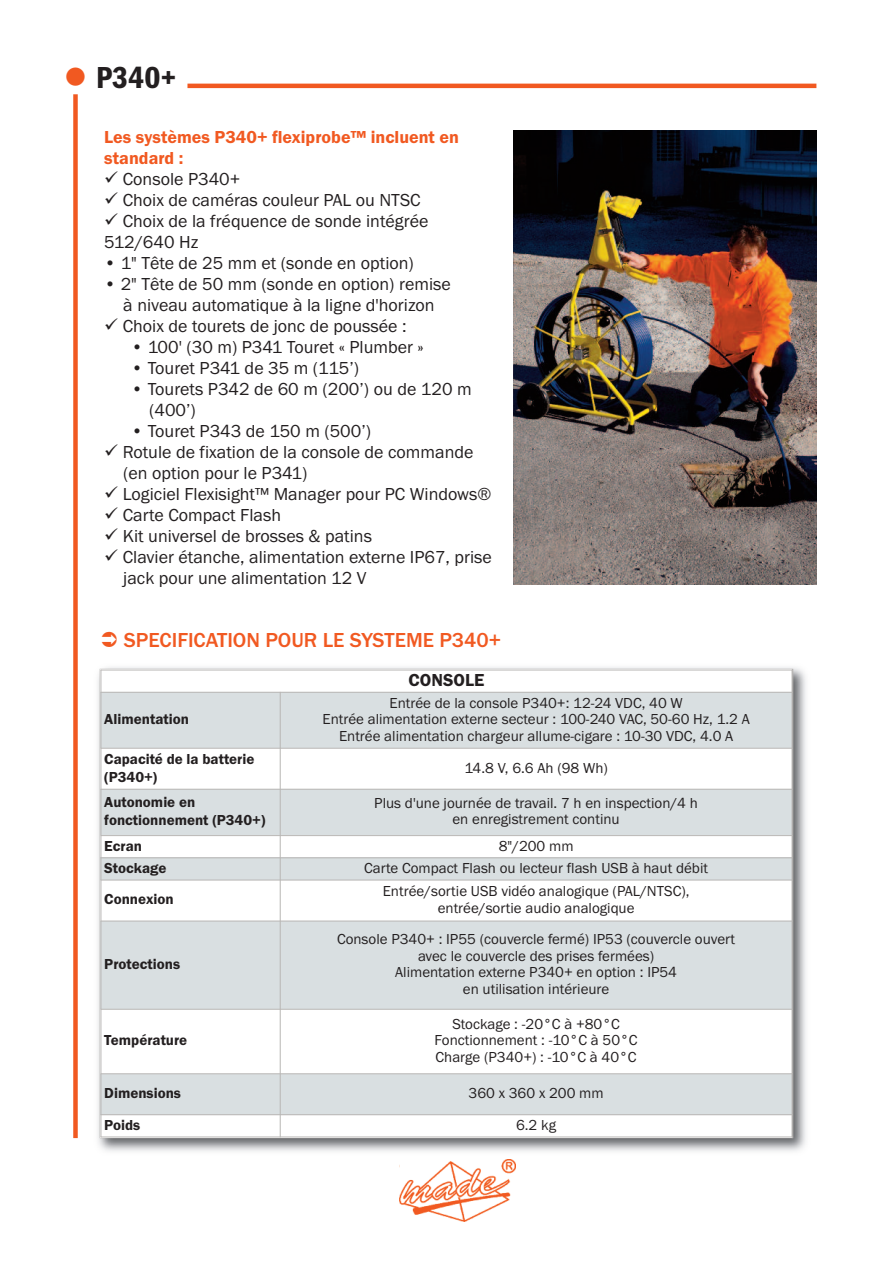
<style>
.page{position:relative;width:893px;height:1263px;background:#fff}
.page>*{position:absolute;margin:0;border:0;box-sizing:border-box;transform-origin:0 0}
.t1{font:600 condensed 31.5px "Franklin Gothic";color:#231f20}
.t2{font:500 21px "Franklin Gothic";color:#f15921}
.t3{font:18px/21px "Franklin Gothic";color:#231f20}
.t4{font:600 18px/21px "Franklin Gothic";color:#f15921}
.t5{font:600 18px "Franklin Gothic";color:#231f20}
.t6{font:15px/16.5px "Franklin Gothic";color:#231f20;text-align:center}
.t7{font:600 15px/18px "Franklin Gothic";color:#231f20}
.s1{color:#f15921}
</style>
<div class="page">
<img style="left:400px;top:1159px;width:115px;height:63px">
<hr style="left:187px;top:84px;width:629px;height:4px;background:#f15921">
<div style="left:73px;top:94px;width:5px;height:1044px;background:#f15921"></div>
<img style="left:514px;top:130px;width:302px;height:455px">
<img style="left:98px;top:667px;width:708px;height:485px">
<div style="left:101px;top:670px;width:691px;height:22px;background:#fff"></div>
<div style="left:101px;top:692px;width:179px;height:56px;background:#d9dfe1"></div>
<div style="left:280px;top:692px;width:512px;height:56px;background:#d9dfe1"></div>
<div style="left:101px;top:748px;width:179px;height:41px;background:#fff"></div>
<div style="left:280px;top:748px;width:512px;height:41px;background:#fff"></div>
<div style="left:101px;top:789px;width:179px;height:47px;background:#d9dfe1"></div>
<div style="left:280px;top:789px;width:512px;height:47px;background:#d9dfe1"></div>
<div style="left:101px;top:836px;width:179px;height:22px;background:#fff"></div>
<div style="left:280px;top:836px;width:512px;height:22px;background:#fff"></div>
<div style="left:101px;top:858px;width:179px;height:22px;background:#d9dfe1"></div>
<div style="left:280px;top:858px;width:512px;height:22px;background:#d9dfe1"></div>
<div style="left:101px;top:880px;width:179px;height:41px;background:#fff"></div>
<div style="left:280px;top:880px;width:512px;height:41px;background:#fff"></div>
<div style="left:101px;top:921px;width:179px;height:88px;background:#d9dfe1"></div>
<div style="left:280px;top:921px;width:512px;height:88px;background:#d9dfe1"></div>
<div style="left:101px;top:1009px;width:179px;height:65px;background:#fff"></div>
<div style="left:280px;top:1009px;width:512px;height:65px;background:#fff"></div>
<div style="left:101px;top:1074px;width:179px;height:41px;background:#d9dfe1"></div>
<div style="left:280px;top:1074px;width:512px;height:41px;background:#d9dfe1"></div>
<div style="left:101px;top:1115px;width:179px;height:22px;background:#fff"></div>
<div style="left:280px;top:1115px;width:512px;height:22px;background:#fff"></div>
<hr style="left:101px;top:670px;width:1px;height:467px;background:#b8b6b4">
<hr style="left:280px;top:692px;width:1px;height:445px;background:#b8b6b4">
<hr style="left:792px;top:670px;width:1px;height:467px;background:#b8b6b4">
<hr style="left:101px;top:670px;width:691px;height:1px;background:#b8b6b4">
<hr style="left:101px;top:692px;width:691px;height:1px;background:#b8b6b4">
<hr style="left:101px;top:748px;width:691px;height:1px;background:#b8b6b4">
<hr style="left:101px;top:789px;width:691px;height:1px;background:#b8b6b4">
<hr style="left:101px;top:835px;width:691px;height:1px;background:#b8b6b4">
<hr style="left:101px;top:857px;width:691px;height:1px;background:#b8b6b4">
<hr style="left:101px;top:880px;width:691px;height:1px;background:#b8b6b4">
<hr style="left:101px;top:921px;width:691px;height:1px;background:#b8b6b4">
<hr style="left:101px;top:1009px;width:691px;height:1px;background:#b8b6b4">
<hr style="left:101px;top:1073px;width:691px;height:1px;background:#b8b6b4">
<hr style="left:101px;top:1114px;width:691px;height:1px;background:#b8b6b4">
<hr style="left:101px;top:1136px;width:691px;height:1px;background:#b8b6b4">
<h1 class="t1" style="left:64px;top:59px;width:114px"><span class="s1">●</span> P340+</h1>
<p class="t4" style="left:104px;top:126px;width:356px">Les systèmes P340+ flexiprobe™ incluent en standard :</p>
<p class="t3" style="left:104px;top:168px;width:138px">✓ Console P340+</p>
<p class="t3" style="left:104px;top:189px;width:318px">✓ Choix de caméras couleur PAL ou NTSC</p>
<p class="t3" style="left:104px;top:210px;width:326px">✓ Choix de la fréquence de sonde intégrée<br>512/640 Hz</p>
<p class="t3" style="left:104px;top:252px;width:311px">• 1" Tête de 25 mm et (sonde en option)</p>
<p class="t3" style="left:104px;top:273px;width:348px;text-align:center">• 2" Tête de 50 mm (sonde en option) remise à niveau automatique à la ligne d'horizon</p>
<p class="t3" style="left:104px;top:315px;width:304px">✓ Choix de tourets de jonc de poussée :</p>
<p class="t3" style="left:131px;top:336px;width:294px">• 100' (30 m) P341 Touret « Plumber »</p>
<p class="t3" style="left:131px;top:357px;width:229px">• Touret P341 de 35 m (115’)</p>
<p class="t3" style="left:149px;top:378px;width:324px;text-indent:-18px">• Tourets P342 de 60 m (200’) ou de 120 m (400’)</p>
<p class="t3" style="left:131px;top:420px;width:242px">• Touret P343 de 150 m (500’)</p>
<p class="t3" style="left:123px;top:441px;width:352px;text-indent:-19px">✓ Rotule de fixation de la console de commande (en option pour le P341)</p>
<p class="t3" style="left:104px;top:483px;width:389px">✓ Logiciel Flexisight™ Manager pour PC Windows®</p>
<p class="t3" style="left:104px;top:504px;width:178px">✓ Carte Compact Flash</p>
<p class="t3" style="left:104px;top:525px;width:269px">✓ Kit universel de brosses &amp; patins</p>
<p class="t3" style="left:123px;top:546px;width:370px;text-indent:-19px">✓ Clavier étanche, alimentation externe IP67, prise jack pour une alimentation 12 V</p>
<h2 class="t2" style="left:124px;top:628px;width:379px">SPECIFICATION POUR LE SYSTEME P340+</h2>
<p class="t7" style="left:104px;top:710px;width:86px">Alimentation</p>
<p class="t5" style="left:409px;top:669px;width:77px">CONSOLE</p>
<p class="t6" style="left:323px;top:694px;width:429px">Entrée de la console P340+: 12-24 VDC, 40 W<br>Entrée alimentation externe secteur : 100-240 VAC, 50-60 Hz, 1.2 A<br>Entrée alimentation chargeur allume-cigare : 10-30 VDC, 4.0 A</p>
<p class="t7" style="left:104px;top:749px;width:152px">Capacité de la batterie (P340+)</p>
<p class="t6" style="left:464px;top:759px;width:145px">14.8 V, 6.6 Ah (98 Wh)</p>
<p class="t7" style="left:104px;top:793px;width:163px">Autonomie en fonctionnement (P340+)</p>
<p class="t6" style="left:374px;top:794px;width:325px">Plus d'une journée de travail. 7 h en inspection/4 h en enregistrement continu</p>
<p class="t7" style="left:104px;top:836px;width:39px">Ecran</p>
<p class="t6" style="left:499px;top:837px;width:76px">8"/200 mm</p>
<p class="t7" style="left:104px;top:858px;width:64px">Stockage</p>
<p class="t6" style="left:364px;top:859px;width:345px">Carte Compact Flash ou lecteur flash USB à haut débit</p>
<p class="t7" style="left:104px;top:890px;width:71px">Connexion</p>
<p class="t6" style="left:383px;top:883px;width:308px">Entrée/sortie USB vidéo analogique (PAL/NTSC), entrée/sortie audio analogique</p>
<p class="t7" style="left:104px;top:955px;width:77px">Protections</p>
<p class="t7" style="left:104px;top:1031px;width:85px">Température</p>
<p class="t6" style="left:337px;top:931px;width:400px">Console P340+ : IP55 (couvercle fermé) IP53 (couvercle ouvert avec le couvercle des prises fermées)<br>Alimentation externe P340+ en option : IP54<br>en utilisation intérieure</p>
<p class="t6" style="left:435px;top:1015px;width:205px">Stockage : -20°C à +80°C<br>Fonctionnement : -10°C à 50°C<br>Charge (P340+) : -10°C à 40°C</p>
<p class="t7" style="left:104px;top:1084px;width:78px">Dimensions</p>
<p class="t6" style="left:469px;top:1085px;width:137px">360 x 360 x 200 mm</p>
<p class="t7" style="left:104px;top:1115px;width:38px">Poids</p>
<p class="t6" style="left:516px;top:1116px;width:42px">6.2 kg</p>
</div>
